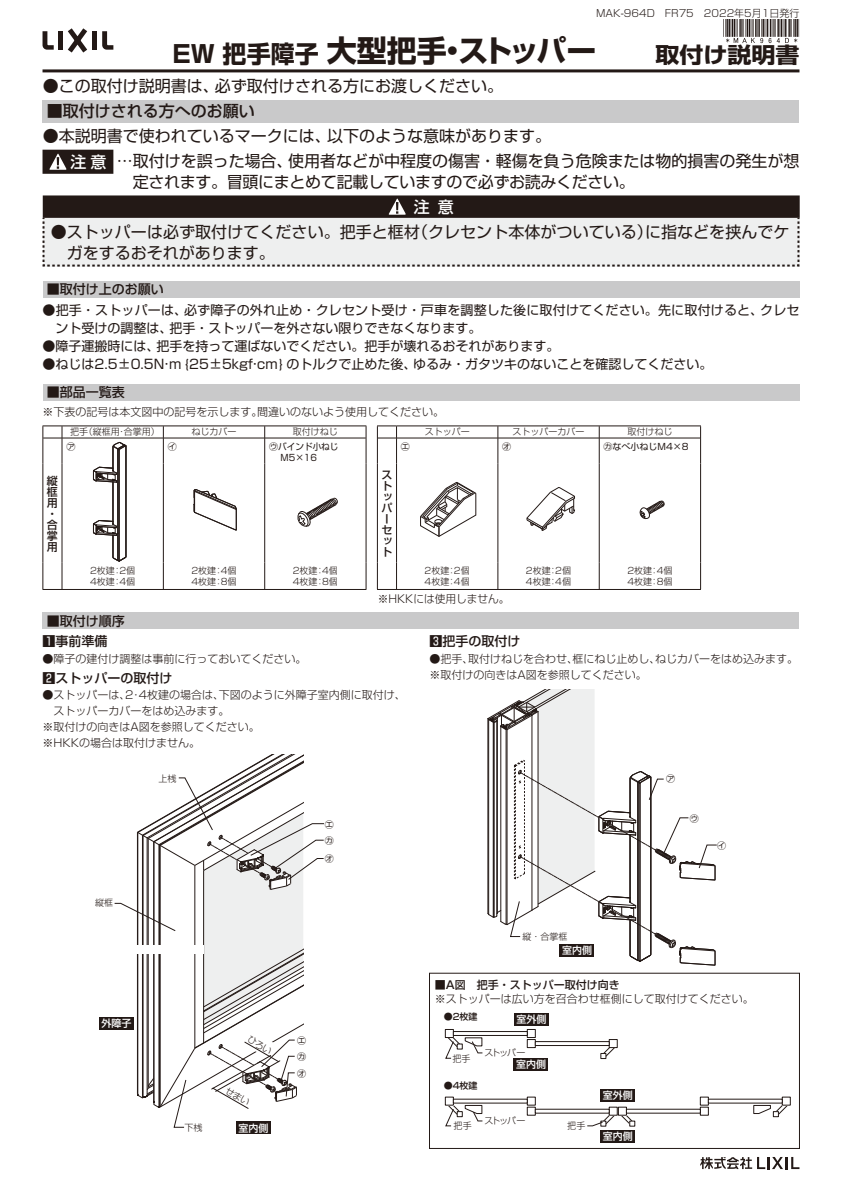
<style>
.page{position:relative;width:842px;height:1191px;background:#fff}
.page>*{position:absolute;margin:0;border:0;box-sizing:border-box;transform-origin:0 0}
.t1{font:30px "Shin Go Pro Bold 90 pv RKSJ H";color:#231916}
.t2{font:21.6px "Shin Go Pro Bold 90 pv RKSJ H";color:#231916;scale:1.11 1}
.t3{font:16px/21px "Shin Go Pro Regular 90 pv RKSJ H";color:#231916}
.t4{font:16px "Shin Go Pro Medium 90 pv RKSJ H";color:#231916}
.t5{font:16px "Shin Go Pro Medium 90 pv RKSJ H";color:#fff}
.t6{font:13px/18px "Shin Go Pro Regular 90 pv RKSJ H";color:#231916}
.t7{font:13px/20.5px "Shin Go Pro Medium 90 pv RKSJ H";color:#231916}
.t8{font:11px/16px "Shin Go Pro Light 90 pv RKSJ H";color:#231916}
.t9{font:11px "Shin Go Pro Medium 90 pv RKSJ H";color:#231916}
.t10{font:11px/11px "Shin Go Pro Medium 90 pv RKSJ V";color:#231916}
.t11{font:10px "Shin Go Pro Light 90 pv RKSJ H";color:#231916}
.t12{font:10px "Shin Go Pro Medium 90 pv RKSJ H";color:#fff}
.t13{font:9px/11px "Shin Go Pro Light 90 pv RKSJ H";color:#231916}
.t14{font:9px/16.5px "Shin Go Pro Regular 90 pv RKSJ H";color:#231916}
.t15{font:9px "Shin Go Pro Medium 90 pv RKSJ H";color:#231916}
.s1{font-size:24px}
</style>
<div class="page">
<div style="left:429px;top:973px;width:371px;height:175px;border:1px solid #231916"></div>
<div style="left:445px;top:1029px;width:9px;height:8px;border:1px solid #231916"></div>
<div style="left:527px;top:1029px;width:9px;height:8px;border:1px solid #231916"></div>
<div style="left:453px;top:1031px;width:74px;height:4px;border:1px solid #231916"></div>
<div style="left:514px;top:1013px;width:35px;height:13px;background:#231916"></div>
<div style="left:600px;top:1088px;width:35px;height:13px;background:#231916"></div>
<div style="left:513px;top:1058px;width:35px;height:13px;background:#231916"></div>
<div style="left:600px;top:1130px;width:35px;height:13px;background:#231916"></div>
<svg style="left:445px;top:1032px;width:173px;height:26px"></svg>
<div style="left:445px;top:1096px;width:9px;height:9px;border:1px solid #231916"></div>
<div style="left:527px;top:1096px;width:9px;height:9px;border:1px solid #231916"></div>
<div style="left:700px;top:1096px;width:9px;height:9px;border:1px solid #231916"></div>
<svg style="left:445px;top:1099px;width:345px;height:27px"></svg>
<svg style="left:723px;top:19px;width:76px;height:24px"></svg>
<div style="left:236px;top:1121px;width:35px;height:13px;background:#231916"></div>
<div style="left:99px;top:1017px;width:34px;height:13px;background:#231916"></div>
<hr style="left:43px;top:69px;width:756px;height:3px;background:#231916">
<div style="left:44px;top:151px;width:68px;height:22px;background:#231916"></div>
<svg style="left:49px;top:153px;width:17px;height:17px"></svg>
<div style="left:43px;top:150px;width:70px;height:24px;border:2px solid #231916"></div>
<svg style="left:42px;top:195px;width:758px;height:72px;background:#aca9a8"></svg>
<div style="left:43px;top:384px;width:756px;height:17px;background:#c9c9ca"></div>
<div style="left:43px;top:100px;width:756px;height:22px;background:#c9c9ca"></div>
<div style="left:43px;top:281px;width:756px;height:16px;background:#c9c9ca"></div>
<hr style="left:43px;top:438px;width:323px;height:1px;background:#231916">
<svg style="left:163px;top:426px;width:1px;height:37px"></svg>
<hr style="left:163px;top:463px;width:1px;height:99px;background:#231916">
<svg style="left:163px;top:562px;width:1px;height:27px"></svg>
<hr style="left:62px;top:463px;width:1px;height:99px;background:#231916">
<hr style="left:62px;top:425px;width:304px;height:1px;background:#231916">
<svg style="left:43px;top:425px;width:20px;height:38px"></svg>
<hr style="left:43px;top:463px;width:1px;height:99px;background:#231916">
<svg style="left:43px;top:562px;width:20px;height:28px"></svg>
<svg style="left:366px;top:426px;width:1px;height:37px"></svg>
<hr style="left:366px;top:463px;width:1px;height:99px;background:#231916">
<svg style="left:366px;top:562px;width:1px;height:27px"></svg>
<hr style="left:62px;top:589px;width:304px;height:1px;background:#231916">
<svg style="left:265px;top:426px;width:1px;height:37px"></svg>
<hr style="left:265px;top:463px;width:1px;height:99px;background:#231916">
<svg style="left:265px;top:562px;width:1px;height:27px"></svg>
<hr style="left:378px;top:438px;width:322px;height:1px;background:#231916">
<svg style="left:599px;top:426px;width:1px;height:37px"></svg>
<hr style="left:599px;top:463px;width:1px;height:99px;background:#231916">
<svg style="left:599px;top:562px;width:1px;height:27px"></svg>
<svg style="left:498px;top:426px;width:1px;height:37px"></svg>
<hr style="left:396px;top:463px;width:1px;height:99px;background:#231916">
<hr style="left:498px;top:463px;width:1px;height:99px;background:#231916">
<svg style="left:396px;top:562px;width:1px;height:27px"></svg>
<svg style="left:498px;top:562px;width:1px;height:27px"></svg>
<hr style="left:396px;top:425px;width:305px;height:1px;background:#231916">
<svg style="left:377px;top:425px;width:20px;height:38px"></svg>
<hr style="left:377px;top:463px;width:1px;height:99px;background:#231916">
<svg style="left:377px;top:562px;width:1px;height:27px"></svg>
<hr style="left:377px;top:589px;width:324px;height:1px;background:#231916">
<svg style="left:700px;top:426px;width:1px;height:37px"></svg>
<hr style="left:700px;top:463px;width:1px;height:99px;background:#231916">
<svg style="left:700px;top:562px;width:1px;height:27px"></svg>
<div style="left:43px;top:612px;width:756px;height:17px;background:#c9c9ca"></div>
<svg style="left:487px;top:689px;width:230px;height:277px"></svg>
<svg style="left:93px;top:441px;width:34px;height:121px"></svg>
<svg style="left:193px;top:489px;width:44px;height:42px"></svg>
<svg style="left:297px;top:498px;width:41px;height:29px"></svg>
<svg style="left:420px;top:482px;width:56px;height:55px"></svg>
<svg style="left:526px;top:487px;width:49px;height:44px"></svg>
<svg style="left:639px;top:500px;width:26px;height:20px"></svg>
<svg style="left:43px;top:31px;width:11px;height:19px"></svg>
<svg style="left:102px;top:31px;width:11px;height:19px"></svg>
<div style="left:58px;top:31px;width:5px;height:19px;background:#231916"></div>
<hr style="left:92px;top:31px;width:4px;height:19px;background:#231916">
<svg style="left:68px;top:28px;width:19px;height:25px"></svg>
<svg style="left:700px;top:1157px;width:99px;height:12px"></svg>
<svg style="left:114px;top:754px;width:210px;height:373px"></svg>
<p class="t11" style="left:596px;top:10px;width:205px">MAK-964D　FR75　2022年5月1日発行</p>
<h1 class="t1" style="left:172px;top:40px;width:425px"><span class="s1">EW 把手障子</span> 大型把手・ストッパー</h1>
<h2 class="t2" style="left:655px;top:47px;width:131px">取付け説明書</h2>
<h3 class="t3" style="left:43px;top:78px;width:462px">●この取付け説明書は、必ず取付けされる方にお渡しください。</h3>
<h3 class="t4" style="left:47px;top:105px;width:209px">■取付けされる方へのお願い</h3>
<h3 class="t3" style="left:43px;top:128px;width:510px">●本説明書で使われているマークには、以下のような意味があります。</h3>
<h3 class="t5" style="left:70px;top:156px;width:37px">注意</h3>
<h3 class="t3" style="left:133px;top:152px;width:668px;text-indent:-16px">…取付けを誤った場合、使用者などが中程度の傷害・軽傷を負う危険または物的損害の発生が想定されます。冒頭にまとめて記載していますので必ずお読みください。</h3>
<h3 class="t5" style="left:414px;top:201px;width:41px">注意</h3>
<h3 class="t3" style="left:67px;top:223px;width:724px;text-indent:-16px">●ストッパーは必ず取付けてください。把手と框材（クレセント本体がついている）に指などを挟んでケガをするおそれがあります。</h3>
<p class="t7" style="left:47px;top:281px;width:118px">■取付け上のお願い</p>
<p class="t6" style="left:56px;top:302px;width:745px;text-indent:-13px">●把手・ストッパーは、必ず障子の外れ止め・クレセント受け・戸車を調整した後に取付けてください。先に取付けると、クレセント受けの調整は、把手・ストッパーを外さない限りできなくなります。</p>
<p class="t6" style="left:43px;top:338px;width:518px">●障子運搬時には、把手を持って運ばないでください。把手が壊れるおそれがあります。</p>
<p class="t6" style="left:43px;top:356px;width:671px">●ねじは2.5±0.5N·ｍ {25±5kgf·cm} のトルクで止めた後、ゆるみ・ガタツキのないことを確認してください。</p>
<p class="t7" style="left:47px;top:384px;width:79px">■部品一覧表</p>
<p class="t8" style="left:43px;top:405px;width:403px">※下表の記号は本文図中の記号を示します。間違いのないよう使用してください。</p>
<p class="t10" style="left:47px;top:477px;width:12px">縦框用・合掌用</p>
<p class="t13" style="left:70px;top:428px;width:91px">把手（縦框用・合掌用）</p>
<p class="t13" style="left:192px;top:428px;width:46px">ねじカバー</p>
<p class="t13" style="left:293px;top:428px;width:46px">取付けねじ</p>
<p class="t14" style="left:66px;top:440px;width:10px">㋐</p>
<p class="t14" style="left:168px;top:440px;width:10px">㋑</p>
<p class="t14" style="left:281px;top:442px;width:59px;line-height:11px;text-indent:-12px">㋒バインド小ねじ<br>M5×16</p>
<p class="t13" style="left:90px;top:566px;width:47px">2枚建：2個<br>4枚建：4個</p>
<p class="t13" style="left:191px;top:566px;width:47px">2枚建：4個<br>4枚建：8個</p>
<p class="t13" style="left:293px;top:566px;width:47px">2枚建：4個<br>4枚建：8個</p>
<p class="t13" style="left:425px;top:428px;width:46px">ストッパー</p>
<p class="t13" style="left:513px;top:428px;width:73px">ストッパーカバー</p>
<p class="t13" style="left:627px;top:428px;width:46px">取付けねじ</p>
<p class="t10" style="left:381px;top:471px;width:12px">ストッパーセット</p>
<p class="t14" style="left:401px;top:440px;width:10px">㋓</p>
<p class="t14" style="left:502px;top:440px;width:10px">㋔</p>
<p class="t14" style="left:604px;top:440px;width:87px">㋕なべ小ねじM4×8</p>
<p class="t13" style="left:425px;top:566px;width:47px">2枚建：2個<br>4枚建：4個</p>
<p class="t13" style="left:526px;top:566px;width:47px">2枚建：2個<br>4枚建：4個</p>
<p class="t13" style="left:627px;top:566px;width:47px">2枚建：4個<br>4枚建：8個</p>
<p class="t8" style="left:378px;top:592px;width:133px">※HKKには使用しません。</p>
<p class="t7" style="left:43px;top:612px;width:84px;text-indent:4px">■取付け順序<br>1事前準備</p>
<p class="t8" style="left:43px;top:652px;width:265px">●障子の建付け調整は事前に行っておいてください。</p>
<p class="t7" style="left:43px;top:670px;width:132px">2ストッパーの取付け</p>
<p class="t8" style="left:43px;top:689px;width:365px">●ストッパーは、2・4枚建の場合は、下図のように外障子室内側に取付け、</p>
<p class="t8" style="left:54px;top:705px;width:177px">ストッパーカバーをはめ込みます。</p>
<p class="t8" style="left:43px;top:721px;width:219px">※取付けの向きはA図を参照してください。</p>
<p class="t8" style="left:43px;top:737px;width:159px">※HKKの場合は取付けません。</p>
<p class="t13" style="left:159px;top:774px;width:19px">上桟</p>
<p class="t13" style="left:95px;top:898px;width:19px">縦框</p>
<p class="t12" style="left:101px;top:1019px;width:31px">外障子</p>
<p class="t14" style="left:325px;top:817px;width:10px;line-height:16.1px">㋓㋕</p>
<p class="t14" style="left:325px;top:851px;width:10px">㋔</p>
<p class="t14" style="left:297px;top:1033px;width:10px;text-align:justify">㋓㋕㋔</p>
<p class="t7" style="left:429px;top:633px;width:92px">3把手の取付け</p>
<p class="t8" style="left:429px;top:652px;width:370px">●把手、取付けねじを合わせ、框にねじ止めし、ねじカバーをはめ込みます。※取付けの向きはA図を参照してください。</p>
<p class="t14" style="left:666px;top:772px;width:10px">㋐</p>
<p class="t14" style="left:690px;top:811px;width:10px">㋒</p>
<p class="t14" style="left:717px;top:838px;width:10px">㋑</p>
<p class="t13" style="left:522px;top:932px;width:46px">縦・合掌框</p>
<p class="t12" style="left:562px;top:946px;width:31px">室内側</p>
<p class="t9" style="left:435px;top:980px;width:186px">■A図　把手・ストッパー取付け向き</p>
<p class="t8" style="left:435px;top:991px;width:320px">※ストッパーは広い方を召合わせ框側にして取付けてください。</p>
<p class="t15" style="left:444px;top:1013px;width:35px">●2枚建</p>
<p class="t12" style="left:517px;top:1015px;width:31px">室外側</p>
<p class="t13" style="left:452px;top:1054px;width:20px">把手</p>
<p class="t13" style="left:485px;top:1048px;width:42px">ストッパー</p>
<p class="t12" style="left:516px;top:1060px;width:31px">室内側</p>
<p class="t15" style="left:444px;top:1082px;width:35px">●4枚建</p>
<p class="t12" style="left:603px;top:1091px;width:31px">室外側</p>
<p class="t13" style="left:184px;top:1123px;width:19px">下桟</p>
<p class="t13" style="left:485px;top:1116px;width:42px">ストッパー</p>
<p class="t12" style="left:238px;top:1124px;width:31px">室内側</p>
<p class="t13" style="left:453px;top:1121px;width:20px">把手</p>
<p class="t13" style="left:567px;top:1121px;width:20px">把手</p>
<p class="t12" style="left:603px;top:1132px;width:31px">室内側</p>
</div>
